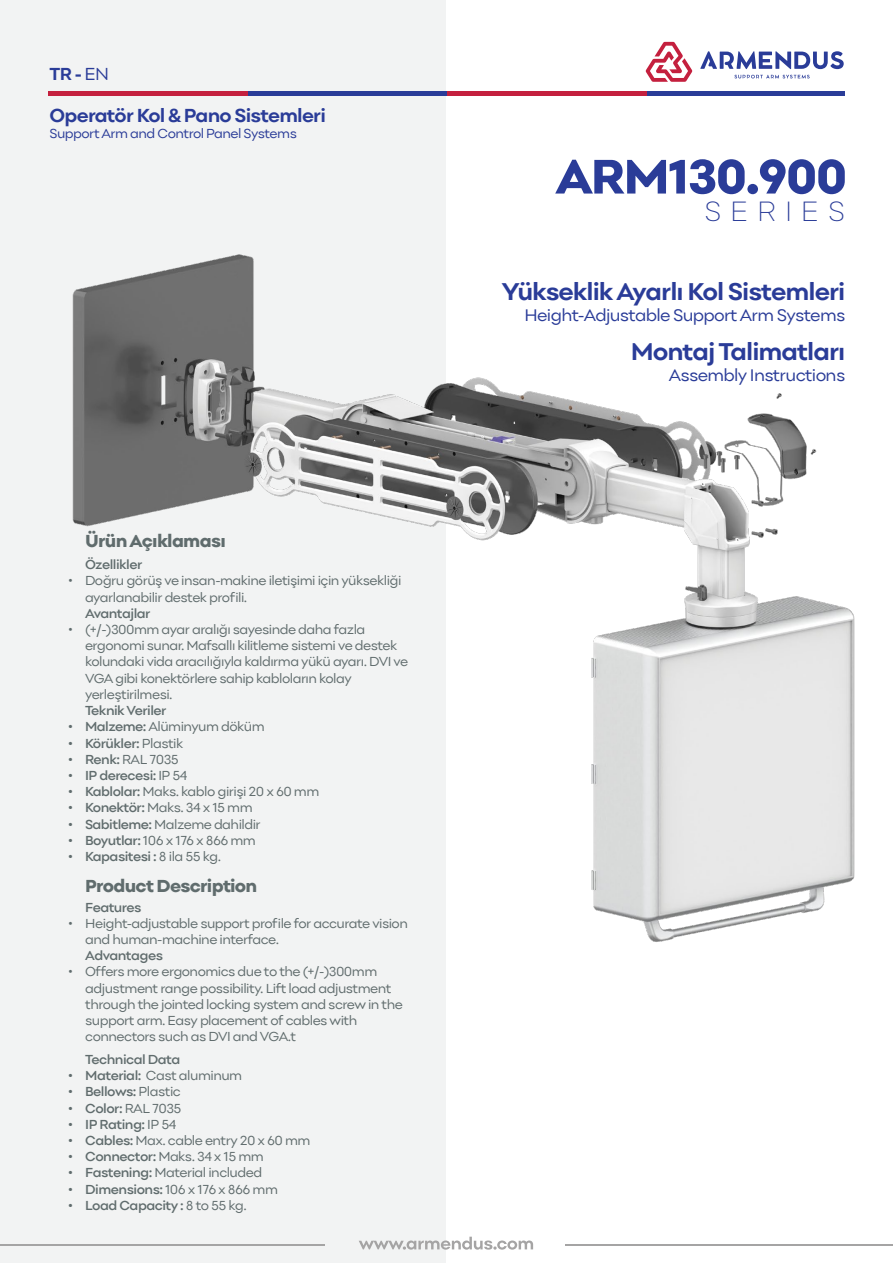
<style>
.page{position:relative;width:893px;height:1263px;background:#fff}
.page>*{position:absolute;margin:0;border:0;box-sizing:border-box;transform-origin:0 0}
.t1{font:800 50.25px "Point";letter-spacing:-.04em;color:#2a3c98}
.t2{font:200 28.95px "Point";letter-spacing:.3em;color:#2a3c98}
.t3{font:700 25.05px "Point";letter-spacing:-.04em;color:#2a3c98}
.t4{font:700 19.5px "Point";letter-spacing:-.04em;color:#2a3c98}
.t5{font:800 18px "Point";letter-spacing:-.04em;color:#606c6d}
.t6{font:700 18px "Point";color:#2a3c98}
.t7{font:17.4px "Point";letter-spacing:-.04em;color:#2a3c98}
.t8{font:13.5px/16.2px "Point";letter-spacing:-.04em;color:#606c6d}
.t9{font:600 13.5px "Point";letter-spacing:-.04em;color:#606c6d}
.t10{font:13.5px "Point";letter-spacing:-.04em;color:#2a3c98}
.s1{font-weight:400}
.s2{font-weight:600}
</style>
<div class="page">
<div style="left:0;top:0;width:446px;height:1263px;background:#f2f3f3"></div>
<hr style="left:645px;top:91px;width:199px;height:4px;background:#2a3c98">
<hr style="left:248px;top:91px;width:200px;height:4px;background:#2a3c98">
<hr style="left:448px;top:91px;width:199px;height:4px;background:#c4203e">
<hr style="left:49px;top:91px;width:199px;height:4px;background:#c4203e">
<svg style="left:646px;top:42px;width:46px;height:40px"></svg>
<svg style="left:700px;top:51px;width:144px;height:18px"></svg>
<svg style="left:734px;top:75px;width:76px;height:3px"></svg>
<svg style="left:359px;top:1237px;width:174px;height:12px"></svg>
<hr style="left:0;top:1245px;width:325px;height:1px;background:#a5a4a4">
<hr style="left:565px;top:1245px;width:328px;height:1px;background:#a5a4a4">
<img style="left:72px;top:254px;width:783px;height:688px">
<img style="left:725px;top:264px;width:130px;height:478px">
<h3 class="t6" style="left:50px;top:63px;width:61px">TR - <span class="s1">EN</span></h3>
<h3 class="t4" style="left:50px;top:103px;width:278px">Operatör Kol &amp; Pano Sistemleri</h3>
<p class="t10" style="left:50px;top:125px;width:249px">Support Arm and Control Panel Systems</p>
<h3 class="t5" style="left:85px;top:530px;width:142px">Ürün Açıklaması</h3>
<p class="t9" style="left:85px;top:556px;width:59px">Özellikler</p>
<p class="t8" style="left:85px;top:572px;width:318px;text-indent:-17px">• Doğru görüş ve insan-makine iletişimi için yüksekliği ayarlanabilir destek profili.</p>
<p class="t9" style="left:85px;top:605px;width:67px">Avantajlar</p>
<p class="t8" style="left:85px;top:621px;width:325px;text-indent:-17px">• (+/-)300mm ayar aralığı sayesinde daha fazla ergonomi sunar. Mafsallı kilitleme sistemi ve destek kolundaki vida aracılığıyla kaldırma yükü ayarı. DVI ve VGA gibi konektörlere sahip kabloların kolay yerleştirilmesi.</p>
<p class="t9" style="left:85px;top:702px;width:83px">Teknik Veriler</p>
<p class="t8" style="left:68px;top:718px;width:198px"><span class="s2">• Malzeme:</span> Alüminyum döküm</p>
<p class="t9" style="left:68px;top:735px;width:117px">• Körükler: <span class="s1">Plastik</span></p>
<p class="t8" style="left:68px;top:751px;width:112px"><span class="s2">• Renk:</span> RAL 7035</p>
<p class="t9" style="left:68px;top:767px;width:121px">• IP derecesi: <span class="s1">IP 54</span></p>
<p class="t8" style="left:68px;top:783px;width:253px"><span class="s2">• Kablolar:</span> Maks. kablo girişi 20 x 60 mm</p>
<p class="t8" style="left:68px;top:799px;width:186px"><span class="s2">• Konektör:</span> Maks. 34 x 15 mm</p>
<p class="t8" style="left:68px;top:816px;width:194px"><span class="s2">• Sabitleme:</span> Malzeme dahildir</p>
<p class="t8" style="left:68px;top:832px;width:189px"><span class="s2">• Boyutlar:</span> 106 x 176 x 866 mm</p>
<p class="t9" style="left:68px;top:848px;width:155px">• Kapasitesi : <span class="s1">8 ila 55 kg.</span></p>
<h3 class="t5" style="left:85px;top:875px;width:174px">Product Description</h3>
<p class="t9" style="left:85px;top:899px;width:58px">Features</p>
<p class="t8" style="left:85px;top:915px;width:324px;text-indent:-17px">• Height-adjustable support profile for accurate vision and human-machine interface.</p>
<p class="t9" style="left:85px;top:947px;width:79px">Advantages</p>
<p class="t8" style="left:85px;top:964px;width:319px;text-indent:-17px">• Offers more ergonomics due to the (+/-)300mm adjustment range possibility. Lift load adjustment through the jointed locking system and screw in the support arm. Easy placement of cables with connectors such as DVI and VGA.t</p>
<p class="t9" style="left:85px;top:1051px;width:97px">Technical Data</p>
<p class="t8" style="left:68px;top:1067px;width:176px"><span class="s2">• Material:</span> Cast aluminum</p>
<p class="t9" style="left:68px;top:1083px;width:114px">• Bellows: <span class="s1">Plastic</span></p>
<p class="t9" style="left:68px;top:1100px;width:115px">• Color: <span class="s1">RAL 7035</span></p>
<p class="t9" style="left:68px;top:1116px;width:109px">• IP Rating: <span class="s1">IP 54</span></p>
<p class="t8" style="left:68px;top:1132px;width:244px"><span class="s2">• Cables:</span> Max. cable entry 20 x 60 mm</p>
<p class="t8" style="left:68px;top:1148px;width:197px"><span class="s2">• Connector:</span> Maks. 34 x 15 mm</p>
<p class="t8" style="left:68px;top:1164px;width:195px"><span class="s2">• Fastening:</span> Material included</p>
<p class="t8" style="left:68px;top:1181px;width:211px"><span class="s2">• Dimensions:</span> 106 x 176 x 866 mm</p>
<p class="t9" style="left:68px;top:1197px;width:180px">• Load Capacity : <span class="s1">8 to 55 kg.</span></p>
<h1 class="t1" style="left:556px;top:146px;width:293px">ARM130.900</h1>
<h2 class="t2" style="left:704px;top:194px;width:143px">SERIES</h2>
<h3 class="t3" style="left:502px;top:277px;width:345px">Yükseklik Ayarlı Kol Sistemleri</h3>
<p class="t7" style="left:524px;top:305px;width:322px">Height-Adjustable Support Arm Systems</p>
<h3 class="t3" style="left:631px;top:337px;width:216px">Montaj Talimatları</h3>
<p class="t7" style="left:669px;top:365px;width:178px">Assembly Instructions</p>
</div>
